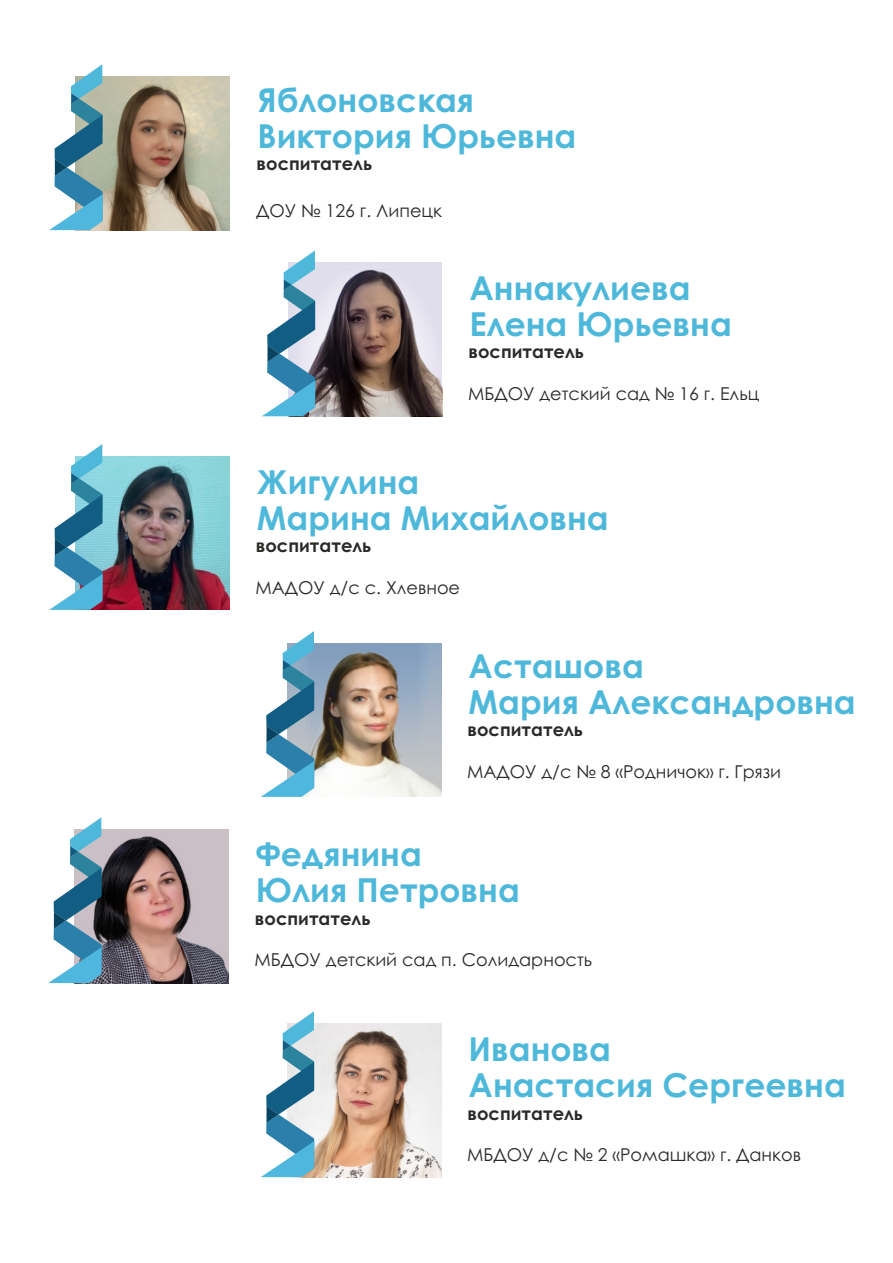
<style>
.page{position:relative;width:893px;height:1263px;background:#fff}
.page>*{position:absolute;margin:0;border:0;box-sizing:border-box;transform-origin:0 0}
.t1{font:700 33px/36px "Century Gothic";color:#4eb8db}
.t2{font:700 18px "Century Gothic";color:#2b2a29}
.t3{font:17.7px "Century Gothic";color:#2b2a29}
</style>
<div class="page">
<img style="left:315px;top:262px;width:127px;height:154px">
<svg style="left:262px;top:250px;width:53px;height:166px"></svg>
<img style="left:103px;top:76px;width:127px;height:154px">
<svg style="left:49px;top:64px;width:54px;height:166px"></svg>
<img style="left:103px;top:456px;width:127px;height:154px">
<svg style="left:49px;top:444px;width:54px;height:166px"></svg>
<img style="left:314px;top:1023px;width:127px;height:154px">
<svg style="left:261px;top:1011px;width:53px;height:166px"></svg>
<img style="left:102px;top:829px;width:127px;height:154px">
<svg style="left:48px;top:817px;width:54px;height:166px"></svg>
<img style="left:314px;top:643px;width:127px;height:154px">
<svg style="left:261px;top:631px;width:53px;height:166px"></svg>
<p class="t1" style="left:258px;top:85px;width:320px">Яблоновская<br>Виктория Юрьевна</p>
<p class="t2" style="left:257px;top:157px;width:117px">воспитатель</p>
<p class="t3" style="left:256px;top:204px;width:187px">ДОУ № 126 г. Липецк</p>
<p class="t1" style="left:470px;top:273px;width:264px">Аннакулиева<br>Елена Юрьевна</p>
<p class="t2" style="left:468px;top:344px;width:117px">воспитатель</p>
<p class="t3" style="left:468px;top:386px;width:293px">МБДОУ детский сад № 16 г. Ельц</p>
<p class="t1" style="left:257px;top:467px;width:353px">Жигулина<br>Марина Михайловна</p>
<p class="t2" style="left:256px;top:539px;width:117px">воспитатель</p>
<p class="t3" style="left:255px;top:581px;width:206px">МАДОУ д/с с. Хлевное</p>
<p class="t1" style="left:469px;top:651px;width:389px">Асташова<br>Мария Александровна</p>
<p class="t2" style="left:468px;top:722px;width:117px">воспитатель</p>
<p class="t3" style="left:467px;top:764px;width:316px">МАДОУ д/с № 8 «Родничок» г. Грязи</p>
<p class="t1" style="left:256px;top:839px;width:265px">Федянина<br>Юлия Петровна</p>
<p class="t2" style="left:255px;top:911px;width:117px">воспитатель</p>
<p class="t3" style="left:254px;top:953px;width:339px">МБДОУ детский сад п. Солидарность</p>
<p class="t1" style="left:469px;top:1034px;width:379px">Иванова<br>Анастасия Сергеевна</p>
<p class="t2" style="left:468px;top:1106px;width:117px">воспитатель</p>
<p class="t3" style="left:467px;top:1148px;width:335px">МБДОУ д/с № 2 «Ромашка» г. Данков</p>
</div>
